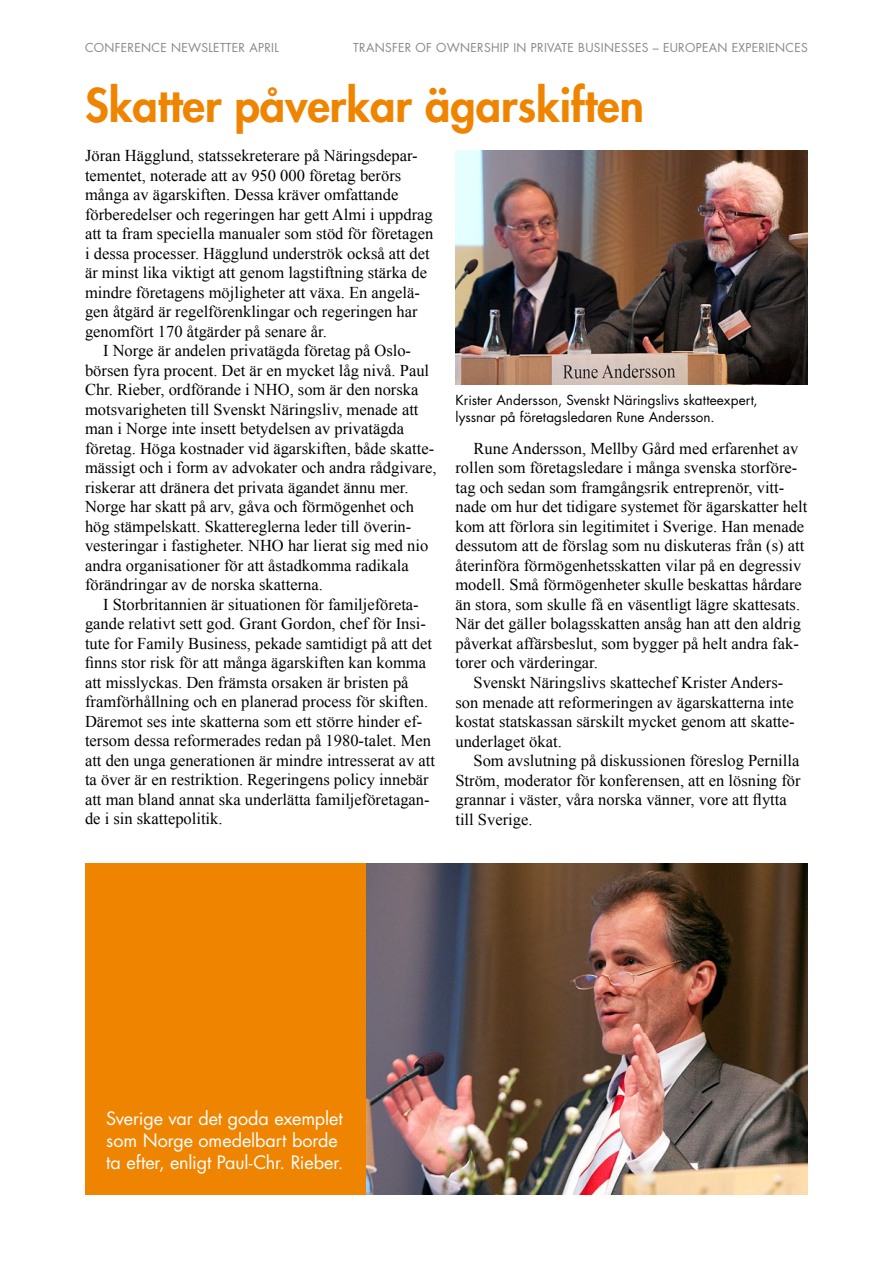
<style>
.page{position:relative;width:893px;height:1263px;background:#fff}
.page>*{position:absolute;margin:0;border:0;box-sizing:border-box;transform-origin:0 0}
.t1{font:800 45px "Futura Std";color:#ef8400}
.t2{font:18px/21.6px "Futura Std";letter-spacing:-.005em;color:#fff}
.t3{font:16.5px/19.5px "Times New Roman";color:#000}
.t4{font:13.5px/16.5px "Futura Std";letter-spacing:.005em;color:#000}
.t5{font:12px "Futura Std";letter-spacing:.025em;color:#87888a}
</style>
<div class="page">
<img style="left:366px;top:863px;width:442px;height:332px">
<div style="left:85px;top:863px;width:281px;height:332px;background:#ef8400"></div>
<img style="left:455px;top:151px;width:353px;height:234px">
<p class="t5" style="left:85px;top:40px;width:195px">CONFERENCE NEWSLETTER APRIL</p>
<p class="t5" style="left:353px;top:40px;width:456px">TRANSFER OF OWNERSHIP IN PRIVATE BUSINESSES – EUROPEAN EXPERIENCES</p>
<h1 class="t1" style="left:85px;top:77px;width:560px">Skatter påverkar ägarskiften</h1>
<p class="t3" style="left:85px;top:146px;width:350px">Jöran Hägglund, statssekreterare på Näringsdepar&shy;tementet, noterade att av 950 000 företag berörs många av ägarskiften. Dessa kräver omfattande förberedelser och regeringen har gett Almi i uppdrag att ta fram speciella manualer som stöd för företagen i dessa processer. Hägglund underströk också att det är minst lika viktigt att genom lagstiftning stärka de mindre företagens möjligheter att växa. En angelä&shy;gen åtgärd är regelförenklingar och regeringen har genomfört 170 åtgärder på senare år.</p>
<p class="t3" style="left:85px;top:341px;width:353px;text-indent:18px">I Norge är andelen privatägda företag på Oslo&shy;börsen fyra procent. Det är en mycket låg nivå. Paul Chr. Rieber, ordförande i NHO, som är den norska motsvarigheten till Svenskt Näringsliv, menade att man i Norge inte insett betydelsen av privatägda företag. Höga kostnader vid ägarskiften, både skatte&shy;mässigt och i form av advokater och andra rådgivare, riskerar att dränera det privata ägandet ännu mer.<br>Norge har skatt på arv, gåva och förmögenhet och hög stämpelskatt. Skattereglerna leder till överin&shy;vesteringar i fastigheter. NHO har lierat sig med nio andra organisationer för att åstadkomma radikala förändringar av de norska skatterna.</p>
<p class="t3" style="left:85px;top:594px;width:352px;text-indent:18px">I Storbritannien är situationen för familjeföreta&shy;gande relativt sett god. Grant Gordon, chef för Insi&shy;tute for Family Business, pekade samtidigt på att det finns stor risk för att många ägarskiften kan komma att misslyckas. Den främsta orsaken är bristen på framförhållning och en planerad process för skiften.<br>Däremot ses inte skatterna som ett större hinder ef&shy;tersom dessa reformerades redan på 1980-talet. Men att den unga generationen är mindre intresserat av att ta över är en restriktion. Regeringens policy innebär att man bland annat ska underlätta familjeföretagan&shy;de i sin skattepolitik.</p>
<p class="t4" style="left:455px;top:392px;width:304px">Krister Andersson, Svenskt Näringslivs skatteexpert, lyssnar på företagsledaren Rune Andersson.</p>
<p class="t3" style="left:455px;top:438px;width:353px;text-indent:18px">Rune Andersson, Mellby Gård med erfarenhet av rollen som företagsledare i många svenska storföre&shy;tag och sedan som framgångsrik entreprenör, vitt&shy;nade om hur det tidigare systemet för ägarskatter helt kom att förlora sin legitimitet i Sverige. Han menade dessutom att de förslag som nu diskuteras från (s) att återinföra förmögenhetsskatten vilar på en degressiv modell. Små förmögenheter skulle beskattas hårdare än stora, som skulle få en väsentligt lägre skattesats.<br>När det gäller bolagsskatten ansåg han att den aldrig påverkat affärsbeslut, som bygger på helt andra fak&shy;torer och värderingar.</p>
<p class="t3" style="left:455px;top:672px;width:341px;text-indent:18px">Svenskt Näringslivs skattechef Krister Anders&shy;son menade att reformeringen av ägarskatterna inte kostat statskassan särskilt mycket genom att skatte&shy;underlaget ökat.</p>
<p class="t3" style="left:455px;top:750px;width:347px;text-indent:18px">Som avslutning på diskussionen föreslog Pernilla Ström, moderator för konferensen, att en lösning för grannar i väster, våra norska vänner, vore att flytta till Sverige.</p>
<p class="t2" style="left:106px;top:1108px;width:239px">Sverige var det goda exemplet som Norge omedelbart borde ta efter, enligt Paul-Chr. Rieber.</p>
</div>
